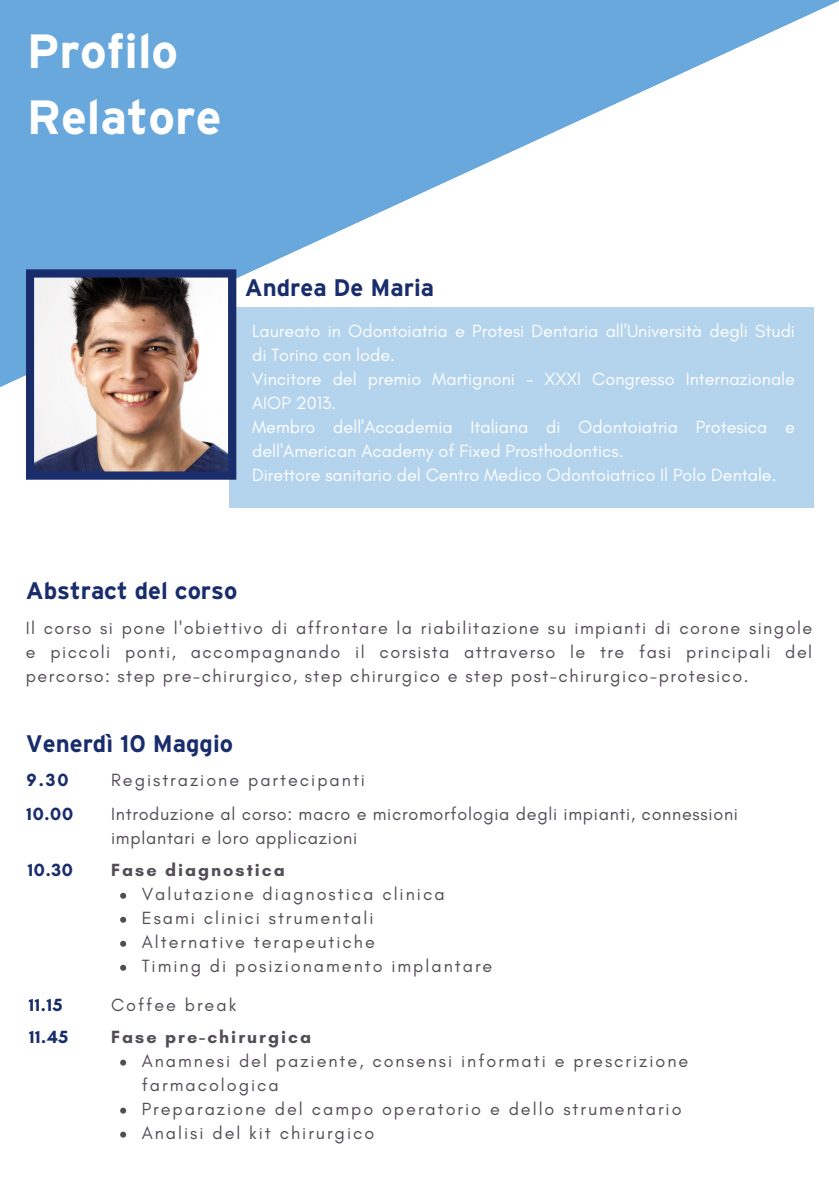
<style>
.page{position:relative;width:839px;height:1191px;background:#fff}
.page>*{position:absolute;margin:0;border:0;box-sizing:border-box;transform-origin:0 0}
.t1{font:700 48px "Interstate";color:#fff}
.t2{font:700 24px "Interstate";color:#192d6d}
.t3{font:18px/24px "Glacial Indifference";letter-spacing:.11em;color:#534d56;text-align:justify}
.t4{font:18px/24px "Glacial Indifference";color:#fff}
.t5{font:18px "Glacial Indifference";letter-spacing:.04em;color:#534d56}
.t6{font:700 18px "Glacial Indifference";letter-spacing:.11em;color:#534d56}
.t7{font:700 18px "Glacial Indifference";letter-spacing:.04em;color:#192d6d}
</style>
<div class="page">
<svg style="left:0;top:0;width:838px;height:402px;fill:#69a8dc"></svg>
<div style="left:229px;top:308px;width:584px;height:200px;background:#b4d3ed"></div>
<img style="left:26px;top:269px;width:210px;height:211px">
<svg style="left:120px;top:893px;width:6px;height:6px"></svg>
<svg style="left:120px;top:917px;width:6px;height:6px"></svg>
<svg style="left:120px;top:941px;width:6px;height:6px"></svg>
<svg style="left:120px;top:965px;width:6px;height:6px"></svg>
<svg style="left:120px;top:1060px;width:6px;height:6px"></svg>
<svg style="left:120px;top:1108px;width:6px;height:6px"></svg>
<svg style="left:120px;top:1132px;width:6px;height:6px"></svg>
<p class="t1" style="left:27px;top:24px;width:153px">Profilo</p>
<p class="t1" style="left:27px;top:90px;width:196px">Relatore</p>
<p class="t2" style="left:245px;top:274px;width:191px">Andrea De Maria</p>
<p class="t4" style="left:252px;top:318px;width:544px">Laureato in Odontoiatria e Protesi Dentaria all'Università degli Studi di Torino con lode.</p>
<p class="t4" style="left:252px;top:366px;width:544px">Vincitore del premio Martignoni - XXXI Congresso Internazionale<br>AIOP 2013.</p>
<p class="t4" style="left:252px;top:414px;width:544px">Membro dell'Accademia Italiana di Odontoiatria Protesica e dell'American Academy of Fixed Prosthodontics.</p>
<p class="t4" style="left:252px;top:462px;width:526px">Direttore sanitario del Centro Medico Odontoiatrico Il Polo Dentale.</p>
<p class="t2" style="left:26px;top:578px;width:213px">Abstract del corso</p>
<p class="t3" style="left:26px;top:615px;width:787px">Il corso si pone l'obiettivo di affrontare la riabilitazione su impianti di corone singole e piccoli ponti, accompagnando il corsista attraverso le tre fasi principali del percorso: step pre-chirurgico, step chirurgico e step post-chirurgico-protesico.</p>
<p class="t2" style="left:26px;top:730px;width:209px">Venerdì 10 Maggio</p>
<p class="t7" style="left:27px;top:769px;width:43px">9.30</p>
<p class="t3" style="left:111px;top:768px;width:255px">Registrazione partecipanti</p>
<p class="t7" style="left:27px;top:803px;width:48px">10.00</p>
<p class="t5" style="left:111px;top:803px;width:628px">Introduzione al corso: macro e micromorfologia degli impianti, connessioni</p>
<p class="t5" style="left:111px;top:827px;width:248px">implantari e loro applicazioni</p>
<p class="t7" style="left:28px;top:859px;width:47px">10.30</p>
<p class="t6" style="left:111px;top:859px;width:175px">Fase diagnostica</p>
<p class="t7" style="left:29px;top:994px;width:35px">11.15</p>
<p class="t3" style="left:142px;top:882px;width:304px">Valutazione diagnostica clinica</p>
<p class="t3" style="left:142px;top:906px;width:233px">Esami clinici strumentali</p>
<p class="t3" style="left:142px;top:930px;width:234px">Alternative terapeutiche</p>
<p class="t3" style="left:142px;top:954px;width:352px">Timing di posizionamento implantare</p>
<p class="t3" style="left:111px;top:993px;width:127px">Coffee break</p>
<p class="t7" style="left:29px;top:1026px;width:41px">11.45</p>
<p class="t6" style="left:111px;top:1026px;width:201px">Fase pre-chirurgica</p>
<p class="t3" style="left:142px;top:1049px;width:548px">Anamnesi del paziente, consensi informati e prescrizione farmacologica</p>
<p class="t3" style="left:142px;top:1097px;width:541px">Preparazione del campo operatorio e dello strumentario</p>
<p class="t3" style="left:142px;top:1121px;width:234px">Analisi del kit chirurgico</p>
</div>
